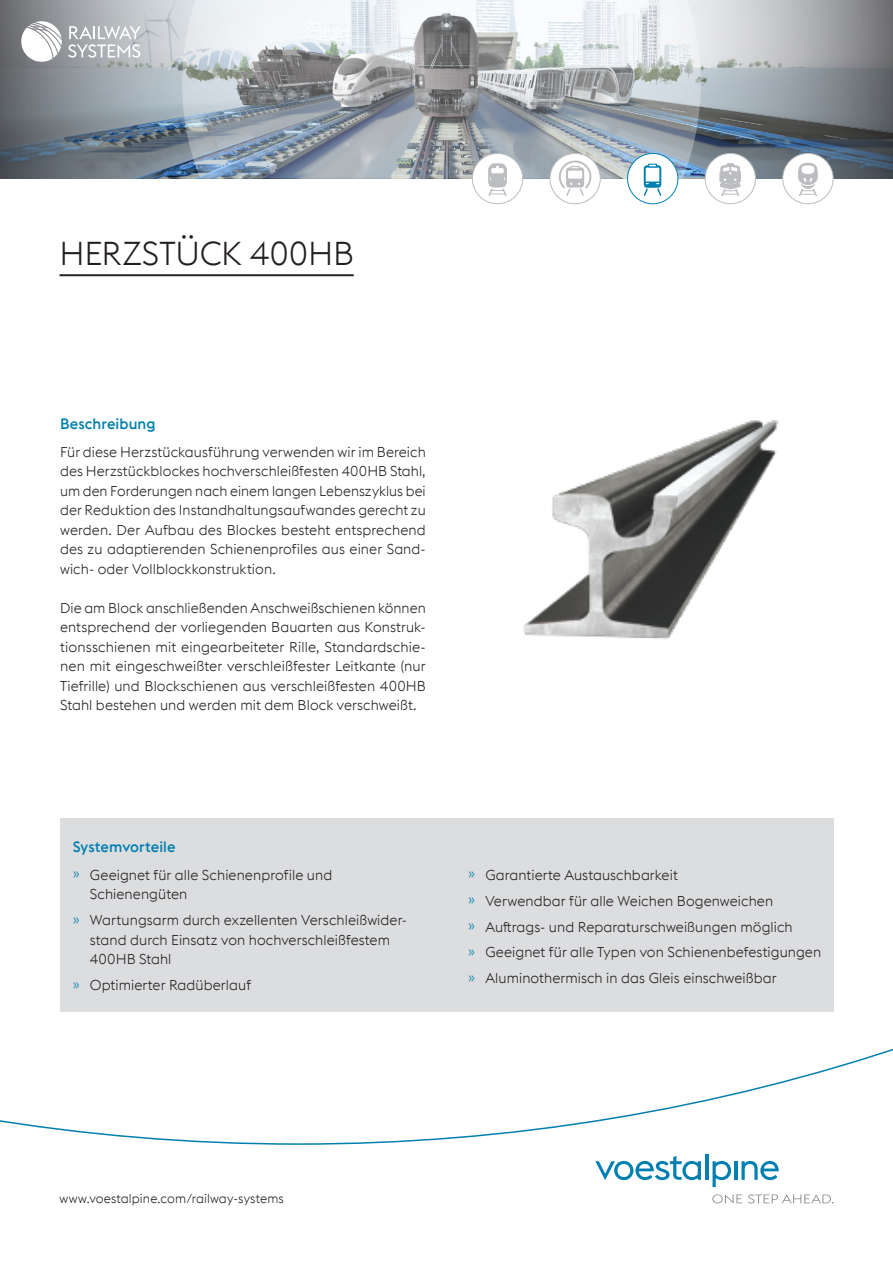
<style>
.page{position:relative;width:893px;height:1263px;background:#fff}
.page>*{position:absolute;margin:0;border:0;box-sizing:border-box;transform-origin:0 0}
.HL-1-schwarz{font:300 33px "voestalpine";letter-spacing:-.005em;color:#231f20}
.Sub-HL-2-boe{font:500 15px "voestalpine";letter-spacing:.005em;color:#007fb1}
.Copy{font:300 14.25px/19.5px "voestalpine";letter-spacing:.005em;color:#231f20;text-align:justify}
.t1{font:300 12.75px "voestalpine";letter-spacing:.01em;color:#231f20}
.s1{color:#007fb1}
</style>
<div class="page">
<svg style="left:0;top:1048px;width:893px;height:97px"></svg>
<svg style="left:595px;top:1156px;width:106px;height:24px"></svg>
<hr style="left:705px;top:1154px;width:3px;height:26px;background:#007fb1">
<svg style="left:713px;top:1161px;width:18px;height:26px"></svg>
<hr style="left:734px;top:1161px;width:3px;height:19px;background:#007fb1">
<svg style="left:741px;top:1161px;width:38px;height:19px"></svg>
<svg style="left:712px;top:1194px;width:30px;height:9px"></svg>
<svg style="left:748px;top:1194px;width:85px;height:9px"></svg>
<svg style="left:0;top:0;width:182px;height:179px;background:#848e96"></svg>
<svg style="left:701px;top:0;width:192px;height:179px;background:#8a9298"></svg>
<svg style="left:21px;top:21px;width:41px;height:41px"></svg>
<svg style="left:68px;top:26px;width:73px;height:32px"></svg>
<svg style="left:182px;top:0;width:519px;height:179px"></svg>
<hr style="left:60px;top:274px;width:294px;height:2px;background:#231f20">
<img style="left:523px;top:420px;width:256px;height:220px">
<div style="left:60px;top:818px;width:774px;height:194px;background:#dcdddf"></div>
<div style="left:472px;top:153px;width:51px;height:51px;background:#fff;border-radius:50%"></div>
<div style="left:472px;top:153px;width:51px;height:51px;border:1px solid #bcbdc0;border-radius:50%"></div>
<svg style="left:488px;top:163px;width:19px;height:33px"></svg>
<div style="left:550px;top:153px;width:50px;height:51px;background:#fff;border-radius:50%"></div>
<div style="left:550px;top:153px;width:51px;height:51px;border:1px solid #bcbdc0;border-radius:50%"></div>
<svg style="left:558px;top:160px;width:34px;height:37px"></svg>
<div style="left:705px;top:153px;width:50px;height:51px;background:#fff;border-radius:50%"></div>
<div style="left:705px;top:153px;width:51px;height:51px;border:1px solid #bcbdc0;border-radius:50%"></div>
<svg style="left:720px;top:163px;width:21px;height:33px"></svg>
<div style="left:783px;top:153px;width:50px;height:51px;background:#fff;border-radius:50%"></div>
<div style="left:782px;top:153px;width:51px;height:51px;border:1px solid #bcbdc0;border-radius:50%"></div>
<svg style="left:798px;top:162px;width:20px;height:34px"></svg>
<div style="left:628px;top:153px;width:50px;height:51px;background:#fff;border-radius:50%"></div>
<div style="left:627px;top:153px;width:51px;height:51px;border:1px solid #007fb1;border-radius:50%"></div>
<svg style="left:643px;top:164px;width:19px;height:32px"></svg>
<p class="HL-1-schwarz" style="left:60px;top:234px;width:296px">HERZSTÜCK 400HB</p>
<p class="Sub-HL-2-boe" style="left:60px;top:414px;width:97px">Beschreibung</p>
<p class="Copy" style="left:60px;top:442px;width:367px">Für diese Herzstückausführung verwenden wir im Bereich des Herzstückblockes hochverschleißfesten 400HB Stahl, um den Forderungen nach einem langen Lebenszyklus bei der Reduktion des Instandhaltungsaufwandes gerecht zu werden. Der Aufbau des Blockes besteht entsprechend des zu adaptierenden Schienenprofiles aus einer Sand&shy;wich- oder Vollblockkonstruktion.</p>
<p class="Copy" style="left:60px;top:598px;width:367px">Die am Block anschließenden Anschweißschienen können entsprechend der vorliegenden Bauarten aus Konstruk&shy;tionsschienen mit eingearbeiteter Rille, Standardschie&shy;nen mit eingeschweißter verschleißfester Leitkante (nur Tiefrille) und Blockschienen aus verschleißfesten 400HB Stahl bestehen und werden mit dem Block verschweißt.</p>
<p class="Sub-HL-2-boe" style="left:73px;top:837px;width:104px">Systemvorteile</p>
<p class="Copy" style="left:90px;top:865px;width:244px;text-indent:-17px"><span class="s1">»</span> Geeignet für alle Schienenprofile und<br>Schienengüten</p>
<p class="Copy" style="left:90px;top:910px;width:319px;text-align:left;text-indent:-17px"><span class="s1">»</span> Wartungsarm durch exzellenten Verschleißwider&shy;stand durch Einsatz von hochverschleißfestem<br>400HB Stahl</p>
<p class="Copy" style="left:73px;top:975px;width:180px"><span class="s1">»</span> Optimierter Radüberlauf</p>
<p class="Copy" style="left:468px;top:865px;width:211px"><span class="s1">»</span> Garantierte Austauschbarkeit</p>
<p class="Copy" style="left:468px;top:891px;width:306px"><span class="s1">»</span> Verwendbar für alle Weichen Bogenweichen</p>
<p class="Copy" style="left:468px;top:917px;width:326px"><span class="s1">»</span> Auftrags- und Reparaturschweißungen möglich</p>
<p class="Copy" style="left:468px;top:943px;width:354px"><span class="s1">»</span> Geeignet für alle Typen von Schienenbefestigungen</p>
<p class="Copy" style="left:468px;top:969px;width:310px"><span class="s1">»</span> Aluminothermisch in das Gleis einschweißbar</p>
<p class="t1" style="left:60px;top:1191px;width:226px">www.voestalpine.com/railway-systems</p>
</div>
